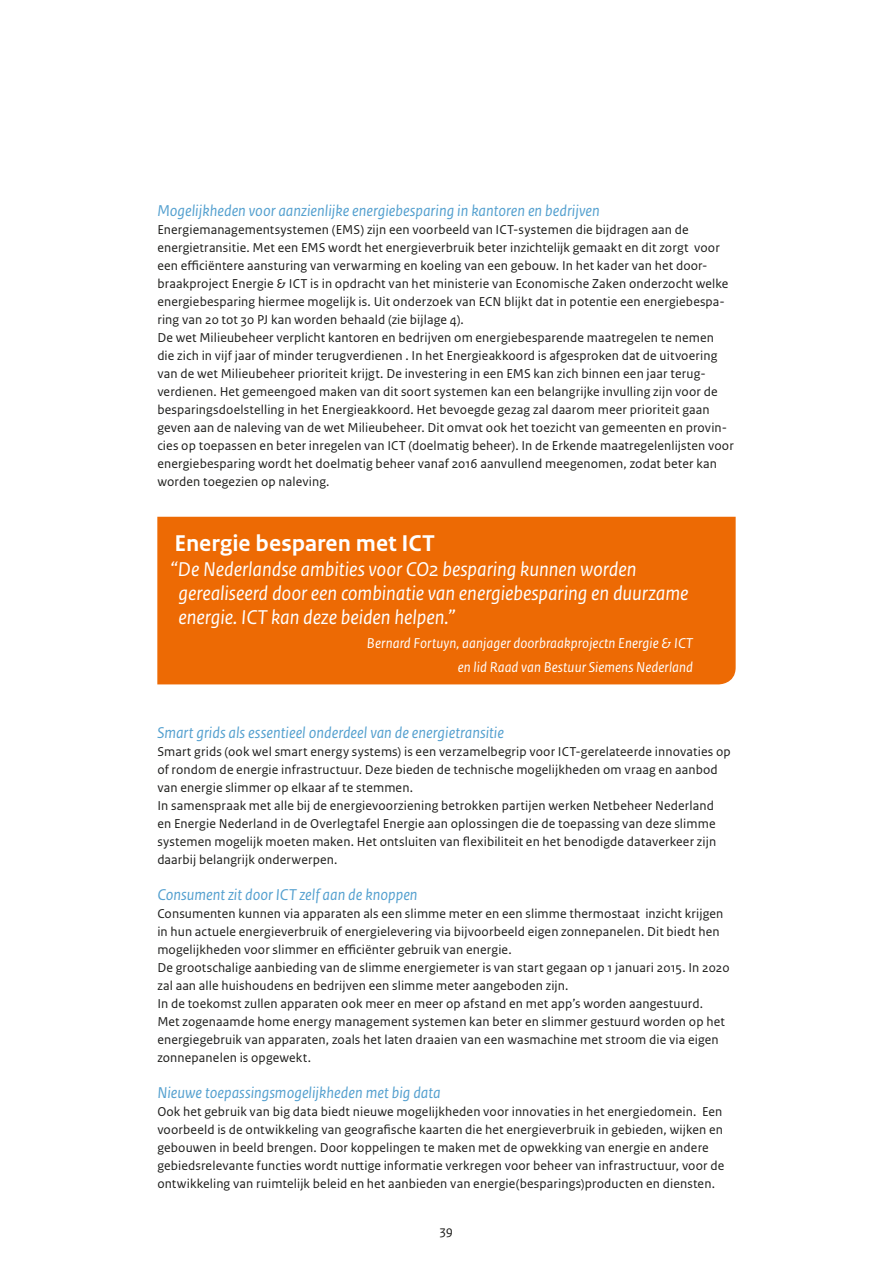
<style>
.page{position:relative;width:893px;height:1263px;background:#fff}
.page>*{position:absolute;margin:0;border:0;box-sizing:border-box;transform-origin:0 0}
._09_Quote_kop{font:700 24px "Rijksoverheid Sans Text";color:#fff}
._09_Quote_Tekst{font:italic 21px/24px "Rijksoverheid Sans Text";letter-spacing:-.005em;color:#fff}
._03_Tussenkop{font:italic 16.5px "Rijksoverheid Sans Text";color:#54a0cf}
._04_Platte_tekst{font:italic 16.5px "Rijksoverheid Sans Text";color:#54a0cf}
._09_Quote_auteur{font:italic 15px "Rijksoverheid Sans Text";letter-spacing:.005em;color:#fff}
._04_Platte_tekst-2{font:13.5px/18px "Rijksoverheid Sans Text";letter-spacing:.01em;color:#1c1c1a}
</style>
<div class="page">
<div style="left:157px;top:517px;width:579px;height:167px;background:#ed6a04"></div>
<p class="_03_Tussenkop" style="left:157px;top:201px;width:444px">Mogelijkheden voor aanzienlijke energiebesparing in kantoren en bedrijven</p>
<p class="_04_Platte_tekst-2" style="left:157px;top:221px;width:573px">Energiemanagementsystemen (EMS) zijn een voorbeeld van ICT-systemen die bijdragen aan de energietransitie. Met een EMS wordt het energieverbruik beter inzichtelijk gemaakt en dit zorgt voor een efficiëntere aansturing van verwarming en koeling van een gebouw. In het kader van het door&shy;braakproject Energie &amp; ICT is in opdracht van het ministerie van Economische Zaken onderzocht welke energiebesparing hiermee mogelijk is. Uit onderzoek van ECN blijkt dat in potentie een energiebespa&shy;ring van 20 tot 30 PJ kan worden behaald (zie bijlage 4).</p>
<p class="_04_Platte_tekst-2" style="left:157px;top:329px;width:578px">De wet Milieubeheer verplicht kantoren en bedrijven om energiebesparende maatregelen te nemen die zich in vijf jaar of minder terugverdienen . In het Energieakkoord is afgesproken dat de uitvoering van de wet Milieubeheer prioriteit krijgt. De investering in een EMS kan zich binnen een jaar terug&shy;verdienen. Het gemeengoed maken van dit soort systemen kan een belangrijke invulling zijn voor de besparingsdoelstelling in het Energieakkoord. Het bevoegde gezag zal daarom meer prioriteit gaan geven aan de naleving van de wet Milieubeheer. Dit omvat ook het toezicht van gemeenten en provin&shy;cies op toepassen en beter inregelen van ICT (doelmatig beheer). In de Erkende maatregelenlijsten voor energiebesparing wordt het doelmatig beheer vanaf 2016 aanvullend meegenomen, zodat beter kan worden toegezien op naleving.</p>
<p class="_09_Quote_kop" style="left:174px;top:529px;width:262px">Energie besparen met ICT</p>
<p class="_09_Quote_Tekst" style="left:179px;top:558px;width:511px;text-indent:-9px">“De Nederlandse ambities voor CO2 besparing kunnen worden gerealiseerd door een combinatie van energiebesparing en duurzame energie. ICT kan deze beiden helpen.”</p>
<p class="_09_Quote_auteur" style="left:367px;top:635px;width:328px">Bernard Fortuyn, aanjager doorbraakprojectn Energie &amp; ICT</p>
<p class="_09_Quote_auteur" style="left:458px;top:659px;width:237px">en lid Raad van Bestuur Siemens Nederland</p>
<p class="_04_Platte_tekst" style="left:157px;top:723px;width:348px">Smart grids als essentieel onderdeel van de energietransitie</p>
<p class="_04_Platte_tekst-2" style="left:157px;top:743px;width:575px">Smart grids (ook wel smart energy systems) is een verzamelbegrip voor ICT-gerelateerde innovaties op of rondom de energie infrastructuur. Deze bieden de technische mogelijkheden om vraag en aanbod van energie slimmer op elkaar af te stemmen.</p>
<p class="_04_Platte_tekst-2" style="left:157px;top:797px;width:560px">In samenspraak met alle bij de energievoorziening betrokken partijen werken Netbeheer Nederland en Energie Nederland in de Overlegtafel Energie aan oplossingen die de toepassing van deze slimme systemen mogelijk moeten maken. Het ontsluiten van flexibiliteit en het benodigde dataverkeer zijn daarbij belangrijk onderwerpen.</p>
<p class="_03_Tussenkop" style="left:157px;top:885px;width:262px">Consument zit door ICT zelf aan de knoppen</p>
<p class="_04_Platte_tekst-2" style="left:157px;top:905px;width:568px">Consumenten kunnen via apparaten als een slimme meter en een slimme thermostaat inzicht krijgen in hun actuele energieverbruik of energielevering via bijvoorbeeld eigen zonnepanelen. Dit biedt hen mogelijkheden voor slimmer en efficiënter gebruik van energie.</p>
<p class="_04_Platte_tekst-2" style="left:157px;top:959px;width:574px">De grootschalige aanbieding van de slimme energiemeter is van start gegaan op 1 januari 2015. In 2020 zal aan alle huishoudens en bedrijven een slimme meter aangeboden zijn.</p>
<p class="_04_Platte_tekst-2" style="left:157px;top:995px;width:569px">In de toekomst zullen apparaten ook meer en meer op afstand en met app’s worden aangestuurd.<br>Met zogenaamde home energy management systemen kan beter en slimmer gestuurd worden op het energiegebruik van apparaten, zoals het laten draaien van een wasmachine met stroom die via eigen zonnepanelen is opgewekt.</p>
<p class="_03_Tussenkop" style="left:157px;top:1083px;width:285px">Nieuwe toepassingsmogelijkheden met big data</p>
<p class="_04_Platte_tekst-2" style="left:157px;top:1103px;width:568px">Ook het gebruik van big data biedt nieuwe mogelijkheden voor innovaties in het energiedomein. Een voorbeeld is de ontwikkeling van geografische kaarten die het energieverbruik in gebieden, wijken en gebouwen in beeld brengen. Door koppelingen te maken met de opwekking van energie en andere gebiedsrelevante functies wordt nuttige informatie verkregen voor beheer van infrastructuur, voor de ontwikkeling van ruimtelijk beleid en het aanbieden van energie(besparings)producten en diensten.</p>
<p class="_04_Platte_tekst-2" style="left:440px;top:1222px;width:15px">39</p>
</div>
